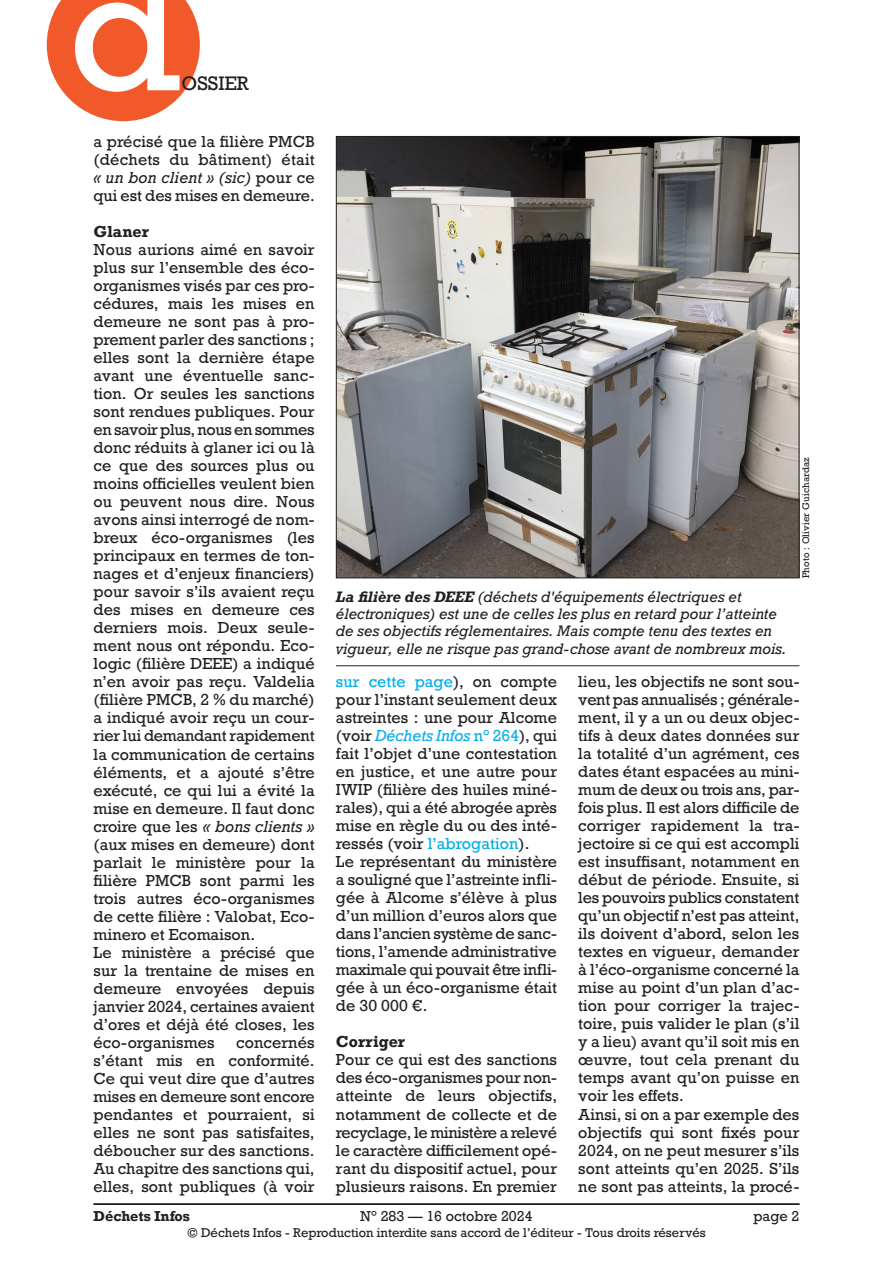
<style>
.page{position:relative;width:893px;height:1263px;background:#fff}
.page>*{position:absolute;margin:0;border:0;box-sizing:border-box;transform-origin:0 0}
.t1{font:166.5px "Rockwell";color:#fff}
.t2{font:18.3px "Rockwell";color:#231f20}
.Texte_courant{font:15px/18px "Rockwell";letter-spacing:.005em;color:#231f20;text-align:justify}
.Texte_courant-2{font:700 15px "Rockwell";color:#231f20}
.Légende_photo{font:italic 14.25px/17.2px "Rockwell";color:#231f20}
.t3{font:13.5px "Rockwell";color:#231f20}
.t4{font:700 13.5px "Rockwell";color:#231f20}
.t5{font:12px "Rockwell";color:#231f20}
.Crédit_photo{font:9px "Rockwell";letter-spacing:.015em;color:#231f20}
.s1{font-style:italic}
.s2{font-weight:700}
.s3{color:#00aeef}
.s4{font-style:italic;color:#00aeef}
</style>
<div class="page">
<hr style="left:94px;top:1203px;width:705px;height:2px;background:#231f20">
<img style="left:338px;top:138px;width:459px;height:438px">
<hr style="left:336px;top:665px;width:463px;height:1px;background:#231f20">
<svg style="left:47px;top:0;width:153px;height:121px;background:#f3734b"></svg>
<h1 class="t1" style="left:69px;top:-73px;width:114px">d</h1>
<p class="t2" style="left:182px;top:72px;width:69px">OSSIER</p>
<p class="Texte_courant" style="left:94px;top:133px;width:223px">a précisé que la filière PMCB (déchets du bâtiment) était <span class="s1">« un bon client » (sic)</span> pour ce qui est des mises en demeure.</p>
<p class="Texte_courant-2" style="left:94px;top:222px;width:57px">Glaner</p>
<p class="Texte_courant" style="left:94px;top:241px;width:223px">Nous aurions aimé en savoir plus sur l’ensemble des éco&shy;organismes visés par ces pro&shy;cédures, mais les mises en demeure ne sont pas à pro&shy;prement parler des sanctions ; elles sont la dernière étape avant une éventuelle sanc&shy;tion. Or seules les sanctions sont rendues publiques. Pour en savoir plus, nous en sommes donc réduits à glaner ici ou là ce que des sources plus ou moins officielles veulent bien ou peuvent nous dire. Nous avons ainsi interrogé de nom&shy;breux éco-organismes (les principaux en termes de ton&shy;nages et d’enjeux financiers) pour savoir s’ils avaient reçu des mises en demeure ces derniers mois. Deux seule&shy;ment nous ont répondu. Eco&shy;logic (filière DEEE) a indiqué n’en avoir pas reçu. Valdelia (filière PMCB, 2 % du marché) a indiqué avoir reçu un cour&shy;rier lui demandant rapidement la communication de certains éléments, et a ajouté s’être exécuté, ce qui lui a évité la mise en demeure. Il faut donc croire que les <span class="s1">« bons clients » </span>(aux mises en demeure) dont parlait le ministère pour la filière PMCB sont parmi les trois autres éco-organismes de cette filière : Valobat, Eco&shy;minero et Ecomaison.</p>
<p class="Texte_courant" style="left:94px;top:943px;width:223px">Le ministère a précisé que sur la trentaine de mises en demeure envoyées depuis janvier 2024, certaines avaient d’ores et déjà été closes, les éco-organismes</p>
<p class="Texte_courant" style="left:94px;top:1033px;width:223px;text-indent:143px">concernés s’étant mis en conformité.<br>Ce qui veut dire que d’autres mises en demeure sont encore pendantes et pourraient, si elles ne sont pas satisfaites, déboucher sur des sanctions.</p>
<p class="Texte_courant" style="left:94px;top:1159px;width:223px">Au chapitre des sanctions qui, elles, sont publiques (à voir</p>
<p class="Légende_photo" style="left:336px;top:588px;width:452px"><span class="s2">La filière des DEEE</span> (déchets d'équipements électriques et électroniques) est une de celles les plus en retard pour l’atteinte de ses objectifs réglementaires. Mais compte tenu des textes en vigueur, elle ne risque pas grand-chose avant de nombreux mois.</p>
<p class="Crédit_photo" style="left:800px;top:578px;width:122px;rotate:-90deg">Photo : Olivier Guichardaz</p>
<p class="Texte_courant" style="left:336px;top:673px;width:223px"><span class="s3">sur cette page</span>), on compte pour l’instant seulement deux astreintes : une pour Alcome (voir <span class="s4">Déchets Infos</span> <span class="s3">n° 264</span>), qui fait l’objet d’une contestation en justice, et une autre pour IWIP (filière des huiles miné&shy;rales), qui a été abrogée après mise en règle du ou des inté&shy;ressés (voir <span class="s3">l’abrogation</span>).</p>
<p class="Texte_courant" style="left:336px;top:853px;width:223px">Le représentant du ministère a souligné que l’astreinte infli&shy;gée à Alcome s’élève à plus d’un million d’euros alors que dans l’ancien système de sanc&shy;tions, l’amende administrative maximale qui pouvait être infli&shy;gée à un éco-organisme était de 30 000 €.</p>
<p class="Texte_courant-2" style="left:336px;top:1032px;width:71px">Corriger</p>
<p class="Texte_courant" style="left:336px;top:1051px;width:223px">Pour ce qui est des sanctions des éco-organismes pour non&shy;atteinte de leurs objectifs, notamment de collecte et de recyclage, le ministère a relevé le caractère difficilement opé&shy;rant du dispositif actuel, pour plusieurs raisons. En premier</p>
<p class="Texte_courant" style="left:578px;top:673px;width:223px">lieu, les objectifs ne sont sou&shy;vent pas annualisés ; générale&shy;ment, il y a un ou deux objec&shy;tifs à deux dates données sur la totalité d’un agrément, ces dates étant espacées au mini&shy;mum de deux ou trois ans, par&shy;fois plus. Il est alors difficile de corriger rapidement la tra&shy;jectoire si ce qui est accompli est insuffisant, notamment en début de période. Ensuite, si les pouvoirs publics constatent qu’un objectif n’est pas atteint, ils doivent d’abord, selon les textes en vigueur, demander à l’éco-organisme concerné la mise au point d’un plan d’ac&shy;tion pour corriger la trajec&shy;toire, puis valider le plan (s’il y a lieu) avant qu’il soit mis en œuvre, tout cela prenant du temps avant qu’on puisse en voir les effets.</p>
<p class="Texte_courant" style="left:578px;top:1105px;width:223px">Ainsi, si on a par exemple des objectifs qui sont fixés pour 2024, on ne peut mesurer s’ils sont atteints qu’en 2025. S’ils ne sont pas atteints, la procé-</p>
<p class="t4" style="left:94px;top:1207px;width:98px">Déchets Infos</p>
<p class="t3" style="left:360px;top:1207px;width:174px">N° 283 — 16 octobre 2024</p>
<p class="t3" style="left:753px;top:1207px;width:48px">page 2</p>
<p class="t5" style="left:187px;top:1225px;width:520px">© Déchets Infos - Reproduction interdite sans accord de l’éditeur - Tous droits réservés</p>
</div>
